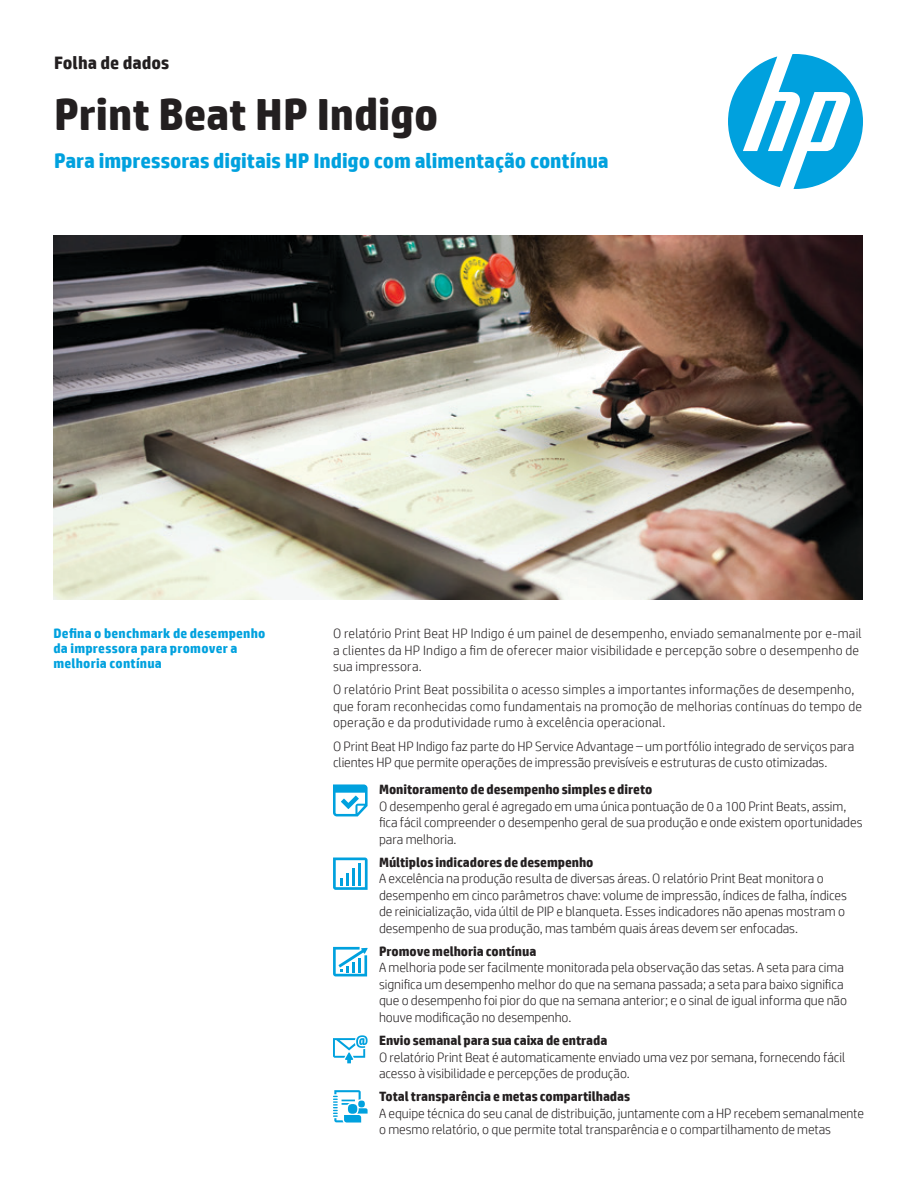
<style>
.page{position:relative;width:918px;height:1188px;background:#fff}
.page>*{position:absolute;margin:0;border:0;box-sizing:border-box;transform-origin:0 0}
.t1{font:700 45px "HP Simplified";color:#231f20}
.t2{font:700 21px "HP Simplified";color:#00a1de}
.t3{font:700 18px "HP Simplified";color:#231f20}
.t4{font:300 13.5px/16.5px "HP Simplified";letter-spacing:-.005em;color:#231f20}
.t5{font:300 13.5px/16.5px "HP Simplified";letter-spacing:.015em;color:#231f20}
.t6{font:700 13.5px "HP Simplified";letter-spacing:-.005em;color:#231f20}
.t7{font:700 13.5px/15px "HP Simplified";letter-spacing:.015em;color:#00a1de}
</style>
<div class="page">
<svg style="left:728px;top:54px;width:135px;height:135px"></svg>
<img style="left:53px;top:235px;width:809px;height:364px">
<svg style="left:333px;top:784px;width:35px;height:32px"></svg>
<svg style="left:333px;top:858px;width:35px;height:32px"></svg>
<hr style="left:352px;top:868px;width:3px;height:18px;background:#00a1de">
<hr style="left:358px;top:863px;width:3px;height:23px;background:#00a1de">
<svg style="left:333px;top:947px;width:35px;height:29px"></svg>
<svg style="left:333px;top:1035px;width:35px;height:28px"></svg>
<svg style="left:333px;top:1090px;width:35px;height:33px"></svg>
<div style="left:348px;top:1104px;width:9px;height:10px;background:#00a1de;border-radius:50%"></div>
<h3 class="t3" style="left:54px;top:51px;width:117px">Folha de dados</h3>
<h1 class="t1" style="left:54px;top:85px;width:386px">Print Beat HP Indigo</h1>
<h2 class="t2" style="left:54px;top:147px;width:556px">Para impressoras digitais HP Indigo com alimentação contínua</h2>
<p class="t7" style="left:53px;top:626px;width:214px">Defina o benchmark de desempenho da impressora para promover a melhoria contínua</p>
<p class="t5" style="left:333px;top:625px;width:530px">O relatório Print Beat HP Indigo é um painel de desempenho, enviado semanalmente por e-mail a clientes da HP Indigo a fim de oferecer maior visibilidade e percepção sobre o desempenho de sua impressora.</p>
<p class="t5" style="left:333px;top:681px;width:531px">O relatório Print Beat possibilita o acesso simples a importantes informações de desempenho, que foram reconhecidas como fundamentais na promoção de melhorias contínuas do tempo de operação e da produtividade rumo à excelência operacional.</p>
<p class="t4" style="left:333px;top:737px;width:523px">O Print Beat HP Indigo faz parte do HP Service Advantage – um portfólio integrado de serviços para clientes HP que permite operações de impressão previsíveis e estruturas de custo otimizadas.</p>
<p class="t6" style="left:379px;top:781px;width:275px">Monitoramento de desempenho simples e direto</p>
<p class="t4" style="left:379px;top:797px;width:485px">O desempenho geral é agregado em uma única pontuação de 0 a 100 Print Beats, assim, fica fácil compreender o desempenho geral de sua produção e onde existem oportunidades para melhoria.</p>
<p class="t6" style="left:379px;top:853px;width:216px">Múltiplos indicadores de desempenho</p>
<p class="t4" style="left:379px;top:870px;width:469px">A excelência na produção resulta de diversas áreas. O relatório Print Beat monitora o desempenho em cinco parâmetros chave: volume de impressão, índices de falha, índices de reinicialização, vida últil de PIP e blanqueta. Esses indicadores não apenas mostram o desempenho de sua produção, mas também quais áreas devem ser enfocadas.</p>
<p class="t6" style="left:379px;top:942px;width:159px">Promove melhoria contínua</p>
<p class="t4" style="left:379px;top:959px;width:469px">A melhoria pode ser facilmente monitorada pela observação das setas. A seta para cima significa um desempenho melhor do que na semana passada; a seta para baixo significa que o desempenho foi pior do que na semana anterior; e o sinal de igual informa que não houve modificação no desempenho.</p>
<p class="t6" style="left:379px;top:1032px;width:230px">Envio semanal para sua caixa de entrada</p>
<p class="t4" style="left:379px;top:1048px;width:468px">O relatório Print Beat é automaticamente enviado uma vez por semana, fornecendo fácil acesso à visibilidade e percepções de produção.</p>
<p class="t6" style="left:379px;top:1088px;width:253px">Total transparência e metas compartilhadas</p>
<p class="t4" style="left:379px;top:1105px;width:486px">A equipe técnica do seu canal de distribuição, juntamente com a HP recebem semanalmente o mesmo relatório, o que permite total transparência e o compartilhamento de metas</p>
</div>
